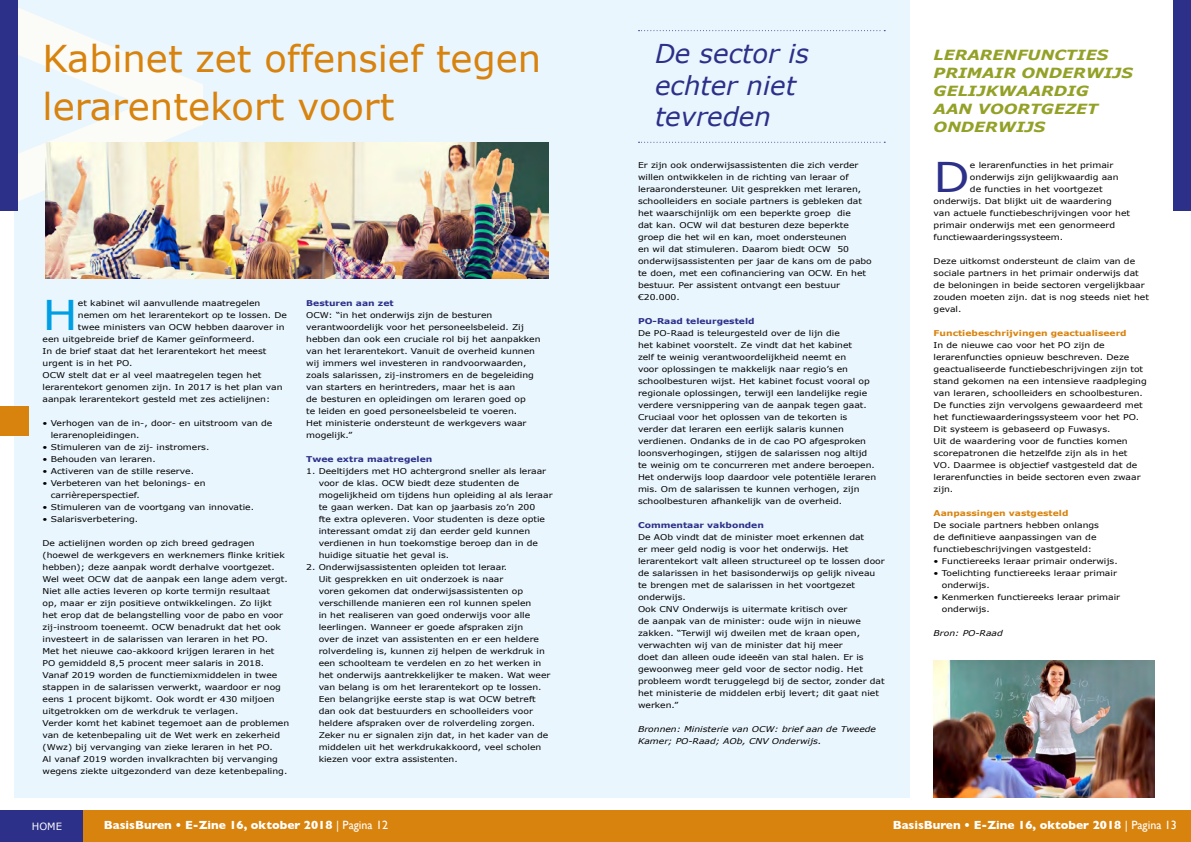
<style>
.page{position:relative;width:1191px;height:842px;background:#fff}
.page>*{position:absolute;margin:0;border:0;box-sizing:border-box;transform-origin:0 0}
.t1{font:41px "Verdana";color:#2c3089;scale:1.15 1}
.t2{font:41px "Verdana";color:#009fe3;scale:1.15 1}
.t3{font:37px/48px "Verdana";color:#d8830e}
.t4{font:italic 26px/31.2px "Verdana";color:#2c3089}
.t5{font:italic 700 14px/18px "Verdana";color:#94a127;scale:1.15 1}
.t6{font:700 12px "Gill Sans";color:#fff}
.t7{font:10px "Verdana";color:#fff}
.t8{font:8px/12px "Verdana";color:#000;scale:1.15 1}
.t9{font:italic 8px/12px "Verdana";color:#000;scale:1.15 1}
.t10{font:700 8px "Verdana";color:#2c3089;scale:1.15 1}
.t11{font:700 8px "Verdana";color:#d8830e;scale:1.15 1}
.s1{font-weight:400}
</style>
<div class="page">
<div style="left:14px;top:0;width:895px;height:797px;background:#eaf6fe"></div>
<svg style="left:18px;top:8px;width:185px;height:201px"></svg>
<div style="left:0;top:811px;width:595px;height:31px;background:#d8830e"></div>
<div style="left:0;top:811px;width:82px;height:31px;background:#2c3089"></div>
<div style="left:0;top:0;width:18px;height:210px;background:#2c3089"></div>
<div style="left:0;top:407px;width:28px;height:29px;background:#d8830e"></div>
<div style="left:1173px;top:0;width:18px;height:210px;background:#2c3089"></div>
<div style="left:595px;top:811px;width:596px;height:31px;background:#d8830e"></div>
<svg style="left:638px;top:142px;width:247px;height:1px"></svg>
<svg style="left:638px;top:30px;width:247px;height:1px"></svg>
<img style="left:46px;top:142px;width:502px;height:137px">
<img style="left:933px;top:660px;width:221px;height:137px">
<h2 class="t3" style="left:43px;top:35px;width:500px">Kabinet zet offensief tegen lerarentekort voort</h2>
<h3 class="t4" style="left:655px;top:39px;width:156px">De sector is echter niet tevreden</h3>
<h1 class="t2" style="left:43px;top:289px;width:32px">H</h1>
<p class="t8" style="left:78px;top:297px;width:160px">et kabinet wil aanvullende maatregelen</p>
<p class="t8" style="left:78px;top:309px;width:183px">nemen om het lerarentekort op te lossen. De</p>
<p class="t8" style="left:78px;top:321px;width:181px">twee ministers van OCW hebben daarover in</p>
<p class="t8" style="left:43px;top:333px;width:186px">een uitgebreide brief de Kamer geïnformeerd.</p>
<p class="t8" style="left:43px;top:345px;width:196px">In de brief staat dat het lerarentekort het meest</p>
<p class="t8" style="left:43px;top:357px;width:80px">urgent is in het PO.</p>
<p class="t8" style="left:43px;top:369px;width:192px">OCW stelt dat er al veel maatregelen tegen het</p>
<p class="t8" style="left:43px;top:381px;width:210px">lerarentekort genomen zijn. In 2017 is het plan van</p>
<p class="t8" style="left:43px;top:393px;width:199px">aanpak lerarentekort gesteld met zes actielijnen:</p>
<p class="t8" style="left:51px;top:417px;width:194px;text-indent:-8px">• Verhogen van de in-, door- en uitstroom van de lerarenopleidingen.</p>
<p class="t8" style="left:43px;top:441px;width:147px">• Stimuleren van de zij- instromers.</p>
<p class="t8" style="left:43px;top:453px;width:100px">• Behouden van leraren.</p>
<p class="t8" style="left:43px;top:465px;width:133px">• Activeren van de stille reserve.</p>
<p class="t8" style="left:51px;top:477px;width:136px;text-indent:-8px">• Verbeteren van het belonings- en carrièreperspectief.</p>
<p class="t8" style="left:43px;top:501px;width:185px">• Stimuleren van de voortgang van innovatie.</p>
<p class="t8" style="left:43px;top:513px;width:85px">• Salarisverbetering.</p>
<p class="t8" style="left:43px;top:537px;width:216px">De actielijnen worden op zich breed gedragen (hoewel de werkgevers en werknemers flinke kritiek hebben); deze aanpak wordt derhalve voortgezet.<br>Wel weet OCW dat de aanpak een lange adem vergt.<br>Niet alle acties leveren op korte termijn resultaat<br>op, maar er zijn positieve ontwikkelingen. Zo lijkt<br>het erop dat de belangstelling voor de pabo en voor zij-instroom toeneemt. OCW benadrukt dat het ook investeert in de salarissen van leraren in het PO.<br>Met het nieuwe cao-akkoord krijgen leraren in het PO gemiddeld 8,5 procent meer salaris in 2018.<br>Vanaf 2019 worden de functiemixmiddelen in twee stappen in de salarissen verwerkt, waardoor er nog eens 1 procent bijkomt. Ook wordt er 430 miljoen uitgetrokken om de werkdruk te verlagen.<br>Verder komt het kabinet tegemoet aan de problemen van de ketenbepaling uit de Wet werk en zekerheid (Wwz) bij vervanging van zieke leraren in het PO.<br>Al vanaf 2019 worden invalkrachten bij vervanging wegens ziekte uitgezonderd van deze ketenbepaling.</p>
<p class="t10" style="left:306px;top:298px;width:78px">Besturen aan zet</p>
<p class="t8" style="left:306px;top:309px;width:205px">OCW: “in het onderwijs zijn de besturen verantwoordelijk voor het personeelsbeleid. Zij hebben dan ook een cruciale rol bij het aanpakken van het lerarentekort. Vanuit de overheid kunnen wij immers wel investeren in randvoorwaarden, zoals salarissen, zij-instromers en de begeleiding van starters en herintreders, maar het is aan<br>de besturen en opleidingen om leraren goed op<br>te leiden en goed personeelsbeleid te voeren.<br>Het ministerie ondersteunt de werkgevers waar mogelijk.”</p>
<p class="t10" style="left:306px;top:454px;width:111px">Twee extra maatregelen</p>
<p class="t8" style="left:319px;top:465px;width:205px;text-indent:-12px">1. Deeltijders met HO achtergrond sneller als leraar voor de klas. OCW biedt deze studenten de mogelijkheid om tijdens hun opleiding al als leraar te gaan werken. Dat kan op jaarbasis zo’n 200<br>fte extra opleveren. Voor studenten is deze optie interessant omdat zij dan eerder geld kunnen verdienen in hun toekomstige beroep dan in de huidige situatie het geval is.</p>
<p class="t8" style="left:319px;top:561px;width:203px;text-indent:-12px">2. Onderwijsassistenten opleiden tot leraar.<br>Uit gesprekken en uit onderzoek is naar<br>voren gekomen dat onderwijsassistenten op verschillende manieren een rol kunnen spelen<br>in het realiseren van goed onderwijs voor alle leerlingen. Wanneer er goede afspraken zijn<br>over de inzet van assistenten en er een heldere rolverdeling is, kunnen zij helpen de werkdruk in een schoolteam te verdelen en zo het werken in het onderwijs aantrekkelijker te maken. Wat weer van belang is om het lerarentekort op te lossen.<br>Een belangrijke eerste stap is wat OCW betreft dan ook dat bestuurders en schoolleiders voor heldere afspraken over de rolverdeling zorgen.<br>Zeker nu er signalen zijn dat, in het kader van de middelen uit het werkdrukakkoord, veel scholen kiezen voor extra assistenten.</p>
<p class="t8" style="left:638px;top:159px;width:205px">Er zijn ook onderwijsassistenten die zich verder willen ontwikkelen in de richting van leraar of leraarondersteuner. Uit gesprekken met leraren, schoolleiders en sociale partners is gebleken dat het waarschijnlijk om een beperkte groep die<br>dat kan. OCW wil dat besturen deze beperkte groep die het wil en kan, moet ondersteunen<br>en wil dat stimuleren. Daarom biedt OCW 50 onderwijsassistenten per jaar de kans om de pabo te doen, met een cofinanciering van OCW. En het bestuur. Per assistent ontvangt een bestuur €20.000.</p>
<p class="t10" style="left:638px;top:316px;width:103px">PO-Raad teleurgesteld</p>
<p class="t8" style="left:638px;top:327px;width:208px">De PO-Raad is teleurgesteld over de lijn die<br>het kabinet voorstelt. Ze vindt dat het kabinet<br>zelf te weinig verantwoordelijkheid neemt en<br>voor oplossingen te makkelijk naar regio’s en schoolbesturen wijst. Het kabinet focust vooral op regionale oplossingen, terwijl een landelijke regie verdere versnippering van de aanpak tegen gaat.<br>Cruciaal voor het oplossen van de tekorten is verder dat leraren een eerlijk salaris kunnen verdienen. Ondanks de in de cao PO afgesproken loonsverhogingen, stijgen de salarissen nog altijd te weinig om te concurreren met andere beroepen.<br>Het onderwijs loop daardoor vele potentiële leraren mis. Om de salarissen te kunnen verhogen, zijn schoolbesturen afhankelijk van de overheid.</p>
<p class="t10" style="left:638px;top:520px;width:111px">Commentaar vakbonden</p>
<p class="t8" style="left:638px;top:531px;width:216px">De AOb vindt dat de minister moet erkennen dat<br>er meer geld nodig is voor het onderwijs. Het lerarentekort valt alleen structureel op te lossen door de salarissen in het basisonderwijs op gelijk niveau te brengen met de salarissen in het voortgezet onderwijs.<br>Ook CNV Onderwijs is uitermate kritisch over<br>de aanpak van de minister: oude wijn in nieuwe zakken. “Terwijl wij dweilen met de kraan open, verwachten wij van de minister dat hij meer<br>doet dan alleen oude ideeën van stal halen. Er is gewoonweg meer geld voor de sector nodig. Het probleem wordt teruggelegd bij de sector, zonder dat het ministerie de middelen erbij levert; dit gaat niet werken.”</p>
<p class="t9" style="left:638px;top:723px;width:208px">Bronnen: Ministerie van OCW: brief aan de Tweede<br>Kamer; PO-Raad; AOb, CNV Onderwijs.</p>
<h3 class="t5" style="left:933px;top:46px;width:175px">LERARENFUNCTIES<br>PRIMAIR ONDERWIJS<br>GELIJKWAARDIG<br>AAN VOORTGEZET<br>ONDERWIJS</h3>
<h1 class="t1" style="left:933px;top:151px;width:33px">D</h1>
<p class="t8" style="left:970px;top:159px;width:126px">e lerarenfuncties in het primair</p>
<p class="t8" style="left:970px;top:171px;width:131px">onderwijs zijn gelijkwaardig aan</p>
<p class="t8" style="left:970px;top:183px;width:117px">de functies in het voortgezet</p>
<p class="t8" style="left:933px;top:195px;width:156px">onderwijs. Dat blijkt uit de waardering</p>
<p class="t8" style="left:933px;top:207px;width:172px">van actuele functiebeschrijvingen voor het</p>
<p class="t8" style="left:933px;top:219px;width:159px">primair onderwijs met een genormeerd</p>
<p class="t8" style="left:933px;top:231px;width:114px">functiewaarderingssysteem.</p>
<p class="t8" style="left:933px;top:255px;width:189px">Deze uitkomst ondersteunt de claim van de sociale partners in het primair onderwijs dat de beloningen in beide sectoren vergelijkbaar zouden moeten zijn. dat is nog steeds niet het geval.</p>
<p class="t11" style="left:933px;top:328px;width:169px">Functiebeschrijvingen geactualiseerd</p>
<p class="t8" style="left:933px;top:339px;width:187px">In de nieuwe cao voor het PO zijn de lerarenfuncties opnieuw beschreven. Deze geactualiseerde functiebeschrijvingen zijn tot stand gekomen na een intensieve raadpleging van leraren, schoolleiders en schoolbesturen.<br>De functies zijn vervolgens gewaardeerd met het functiewaarderingssysteem voor het PO.<br>Dit systeem is gebaseerd op Fuwasys.<br>Uit de waardering voor de functies komen scorepatronen die hetzelfde zijn als in het<br>VO. Daarmee is objectief vastgesteld dat de lerarenfuncties in beide sectoren even zwaar zijn.</p>
<p class="t11" style="left:933px;top:508px;width:119px">Aanpassingen vastgesteld</p>
<p class="t8" style="left:933px;top:519px;width:145px">De sociale partners hebben onlangs de definitieve aanpassingen van de functiebeschrijvingen vastgesteld:</p>
<p class="t8" style="left:933px;top:555px;width:162px">• Functiereeks leraar primair onderwijs.</p>
<p class="t8" style="left:942px;top:567px;width:154px;text-indent:-8px">• Toelichting functiereeks leraar primair onderwijs.</p>
<p class="t8" style="left:942px;top:591px;width:157px;text-indent:-8px">• Kenmerken functiereeks leraar primair onderwijs.</p>
<p class="t9" style="left:933px;top:627px;width:62px">Bron: PO-Raad</p>
<p class="t7" style="left:32px;top:820px;width:32px">HOME</p>
<h3 class="t6" style="left:104px;top:818px;width:285px">BasisBuren • E-Zine 16, oktober 2018 <span class="s1">| Pagina 12</span></h3>
<h3 class="t6" style="left:892px;top:818px;width:285px">BasisBuren • E-Zine 16, oktober 2018 <span class="s1">| Pagina 13</span></h3>
</div>
